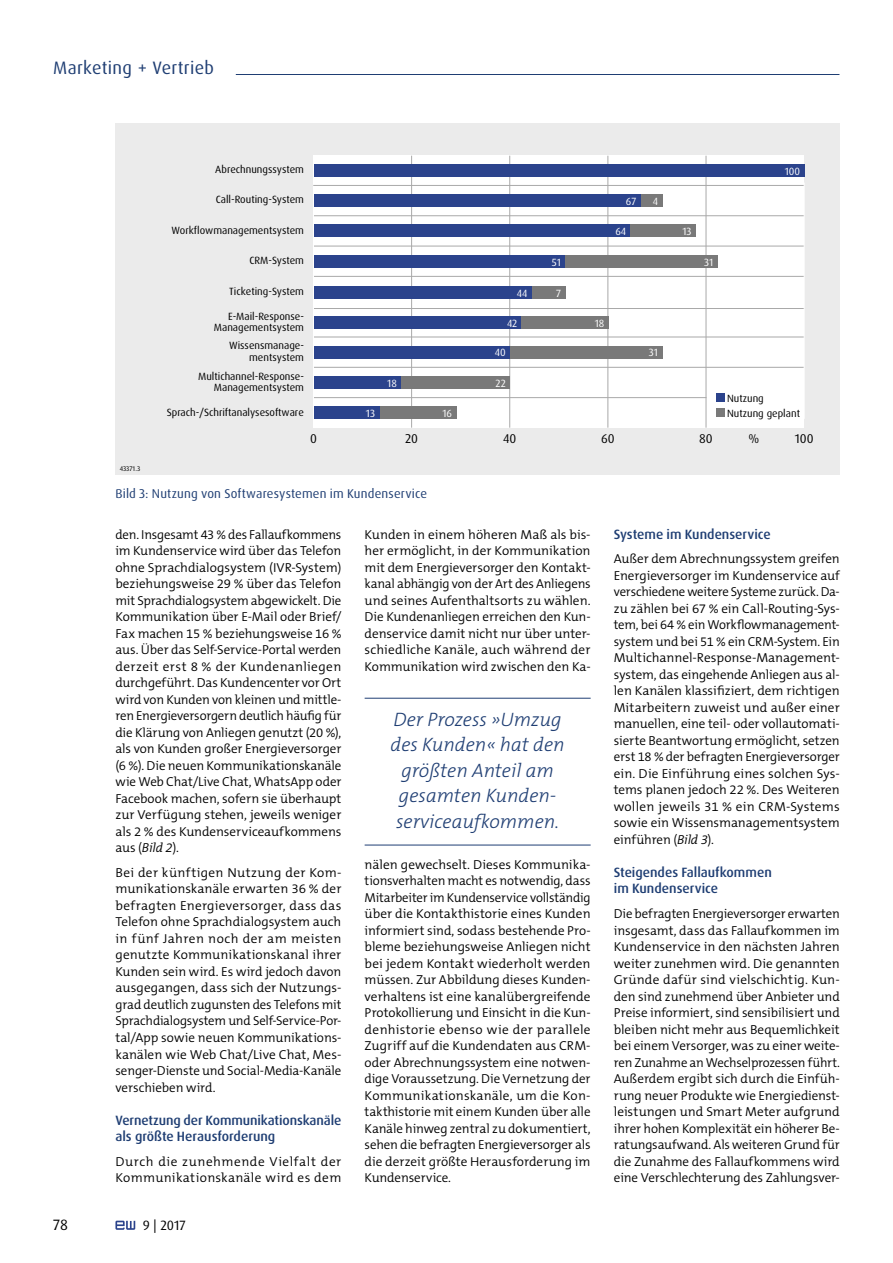
<style>
.page{position:relative;width:893px;height:1263px;background:#fff}
.page>*{position:absolute;margin:0;border:0;box-sizing:border-box;transform-origin:0 0}
.t1{font:italic 300 19.5px/25.5px "The Mix B3";color:#1f3e73;text-align:center}
.t2{font:18px "Dax OT";letter-spacing:.02em;color:#1f3e73}
.t3{font:15px "Dax OT";color:#000}
.t4{font:500 13.5px/16.5px "Dax OT";color:#1f3e73}
.t5{font:13.5px "Dax OT";color:#000}
.t6{font:300 13.05px/16.5px "The Mix B4";color:#000;text-align:justify}
.t7{font:300 13.05px/16.5px "The Mix B4";letter-spacing:.035em;color:#000}
.t8{font:12.75px "Dax OT";letter-spacing:.015em;color:#1f3e73}
.t9{font:12.75px "Dax OT";color:#000}
.t10{font:10.5px/11.2px "Dax OT";color:#000;text-align:right}
.t11{font:10.5px "Dax OT";color:#fff}
.t12{font:6.75px "Dax OT";color:#000}
.s1{font-style:italic}
</style>
<div class="page">
<svg style="left:115px;top:1221px;width:20px;height:9px"></svg>
<hr style="left:236px;top:74px;width:603px;height:1px;background:#1f3e73">
<div style="left:115px;top:123px;width:725px;height:352px;background:#ebebeb"></div>
<div style="left:313px;top:155px;width:491px;height:273px;background:#fff"></div>
<hr style="left:313px;top:397px;width:393px;height:1px;background:#a9a9a9">
<hr style="left:313px;top:367px;width:491px;height:1px;background:#a9a9a9">
<hr style="left:313px;top:337px;width:491px;height:1px;background:#a9a9a9">
<hr style="left:313px;top:308px;width:491px;height:1px;background:#a9a9a9">
<hr style="left:313px;top:276px;width:491px;height:1px;background:#a9a9a9">
<hr style="left:313px;top:215px;width:491px;height:1px;background:#a9a9a9">
<hr style="left:313px;top:185px;width:491px;height:1px;background:#a9a9a9">
<hr style="left:313px;top:246px;width:491px;height:1px;background:#a9a9a9">
<hr style="left:608px;top:156px;width:1px;height:272px;background:#a9a9a9">
<hr style="left:804px;top:183px;width:1px;height:236px;background:#fff">
<hr style="left:313px;top:191px;width:1px;height:237px;background:#fff">
<hr style="left:411px;top:156px;width:1px;height:272px;background:#a9a9a9">
<hr style="left:509px;top:156px;width:1px;height:272px;background:#a9a9a9">
<hr style="left:706px;top:156px;width:1px;height:272px;background:#a9a9a9">
<div style="left:314px;top:164px;width:491px;height:13px;background:#2b438c"></div>
<div style="left:314px;top:194px;width:327px;height:13px;background:#2b438c"></div>
<div style="left:641px;top:194px;width:22px;height:13px;background:#797979"></div>
<div style="left:314px;top:225px;width:317px;height:12px;background:#2b438c"></div>
<div style="left:631px;top:225px;width:65px;height:12px;background:#797979"></div>
<div style="left:314px;top:255px;width:251px;height:13px;background:#2b438c"></div>
<div style="left:565px;top:255px;width:153px;height:13px;background:#797979"></div>
<div style="left:314px;top:286px;width:218px;height:13px;background:#2b438c"></div>
<div style="left:532px;top:286px;width:33px;height:13px;background:#797979"></div>
<div style="left:314px;top:316px;width:208px;height:13px;background:#2b438c"></div>
<div style="left:522px;top:316px;width:87px;height:13px;background:#797979"></div>
<div style="left:314px;top:346px;width:196px;height:12px;background:#2b438c"></div>
<div style="left:510px;top:346px;width:153px;height:12px;background:#797979"></div>
<div style="left:314px;top:376px;width:87px;height:13px;background:#2b438c"></div>
<div style="left:401px;top:376px;width:109px;height:13px;background:#797979"></div>
<div style="left:314px;top:406px;width:66px;height:13px;background:#2b438c"></div>
<div style="left:380px;top:406px;width:77px;height:13px;background:#797979"></div>
<div style="left:717px;top:393px;width:8px;height:9px;background:#2b438c"></div>
<div style="left:717px;top:408px;width:8px;height:9px;background:#797979"></div>
<hr style="left:365px;top:698px;width:226px;height:1px;background:#1f3e73">
<hr style="left:365px;top:845px;width:226px;height:1px;background:#1f3e73">
<h2 class="t2" style="left:53px;top:57px;width:162px">Marketing + Vertrieb</h2>
<p class="t10" style="left:215px;top:164px;width:90px">Abrechnungssystem</p>
<p class="t10" style="left:216px;top:194px;width:90px">Call-Routing-System</p>
<p class="t10" style="left:172px;top:225px;width:134px">Workflowmanagementsystem</p>
<p class="t10" style="left:249px;top:255px;width:56px">CRM-System</p>
<p class="t10" style="left:229px;top:286px;width:76px">Ticketing-System</p>
<p class="t10" style="left:214px;top:311px;width:92px">E-Mail-Response-<br>Managementsystem</p>
<p class="t10" style="left:229px;top:340px;width:76px">Wissensmanage&shy;mentsystem</p>
<p class="t10" style="left:198px;top:370px;width:107px">Multichannel-Response-<br>Managementsystem</p>
<p class="t10" style="left:167px;top:406px;width:139px">Sprach-/Schriftanalysesoftware</p>
<p class="t11" style="left:387px;top:376px;width:11px">18</p>
<p class="t11" style="left:366px;top:407px;width:11px">13</p>
<p class="t11" style="left:442px;top:407px;width:11px">16</p>
<p class="t11" style="left:785px;top:164px;width:17px">100</p>
<p class="t11" style="left:626px;top:195px;width:12px">67</p>
<p class="t11" style="left:653px;top:195px;width:7px">4</p>
<p class="t11" style="left:615px;top:225px;width:12px">64</p>
<p class="t11" style="left:682px;top:225px;width:11px">13</p>
<p class="t11" style="left:552px;top:255px;width:11px">51</p>
<p class="t11" style="left:704px;top:255px;width:11px">31</p>
<p class="t11" style="left:517px;top:286px;width:12px">44</p>
<p class="t11" style="left:556px;top:286px;width:6px">7</p>
<p class="t11" style="left:507px;top:317px;width:12px">42</p>
<p class="t11" style="left:595px;top:317px;width:11px">18</p>
<p class="t11" style="left:495px;top:346px;width:12px">40</p>
<p class="t11" style="left:649px;top:346px;width:11px">31</p>
<p class="t11" style="left:496px;top:376px;width:12px">22</p>
<p class="t10" style="left:727px;top:390px;width:74px;line-height:15.5px;text-align:left">Nutzung<br>Nutzung geplant</p>
<p class="t12" style="left:120px;top:464px;width:22px">43371.3</p>
<p class="t9" style="left:310px;top:431px;width:8px">0</p>
<p class="t9" style="left:405px;top:431px;width:14px">20</p>
<p class="t9" style="left:503px;top:431px;width:15px">40</p>
<p class="t9" style="left:601px;top:431px;width:15px">60</p>
<p class="t9" style="left:699px;top:431px;width:15px">80</p>
<p class="t9" style="left:748px;top:431px;width:12px">%</p>
<p class="t9" style="left:795px;top:431px;width:20px">100</p>
<p class="t8" style="left:115px;top:485px;width:313px">Bild 3: Nutzung von Softwaresystemen im Kundenservice</p>
<p class="t6" style="left:115px;top:526px;width:228px">den. Insgesamt 43 % des Fallaufkommens im Kundenservice wird über das Telefon ohne Sprachdialogsystem (IVR-System) beziehungsweise 29 % über das Telefon mit Sprachdialogsystem abgewickelt. Die Kommunikation über E-Mail oder Brief/ Fax machen 15 % beziehungsweise 16 % aus. Über das Self-Service-Portal werden derzeit erst 8 % der Kundenanliegen durchgeführt. Das Kundencenter vor Ort wird von Kunden von kleinen und mittle&shy;ren Energieversorgern deutlich häufig für die Klärung von Anliegen genutzt (20 %), als von Kunden großer Energieversorger (6 %). Die neuen Kommunikationskanäle wie Web Chat/Live Chat, WhatsApp oder Facebook machen, sofern sie überhaupt zur Verfügung stehen, jeweils weniger als 2 % des Kundenserviceaufkommens aus (<span class="s1">Bild 2</span>).</p>
<p class="t6" style="left:115px;top:865px;width:228px">Bei der künftigen Nutzung der Kom&shy;munikationskanäle erwarten 36 % der befragten Energieversorger, dass das Telefon ohne Sprachdialogsystem auch in fünf Jahren noch der am meisten genutzte Kommunikationskanal ihrer Kunden sein wird. Es wird jedoch davon ausgegangen, dass sich der Nutzungs&shy;grad deutlich zugunsten des Telefons mit Sprachdialogsystem und Self-Service-Por&shy;tal/App sowie neuen Kommunikations&shy;kanälen wie Web Chat/Live Chat, Mes&shy;senger-Dienste und Social-Media-Kanäle verschieben wird.</p>
<p class="t4" style="left:115px;top:1112px;width:227px">Vernetzung der Kommunikationskanäle als größte Herausforderung</p>
<p class="t7" style="left:115px;top:1153px;width:227px">Durch die zunehmende Vielfalt der<br>Kommunikationskanäle wird es dem</p>
<p class="t3" style="left:53px;top:1215px;width:16px">78</p>
<p class="t5" style="left:143px;top:1216px;width:44px">9 | 2017</p>
<p class="t6" style="left:365px;top:526px;width:227px">Kunden in einem höheren Maß als bis&shy;her ermöglicht, in der Kommunikation mit dem Energieversorger den Kontakt&shy;kanal abhängig von der Art des Anliegens und seines Aufenthaltsorts zu wählen.<br>Die Kundenanliegen erreichen den Kun&shy;denservice damit nicht nur über unter&shy;schiedliche Kanäle, auch während der Kommunikation wird zwischen den Ka-</p>
<h1 class="t1" style="left:391px;top:707px;width:176px">Der Prozess »Umzug des Kunden« hat den größten Anteil am gesamten Kunden&shy;serviceaufkommen.</h1>
<p class="t6" style="left:365px;top:856px;width:228px">nälen gewechselt. Dieses Kommunika&shy;tionsverhalten macht es notwendig, dass Mitarbeiter im Kundenservice vollständig über die Kontakthistorie eines Kunden informiert sind, sodass bestehende Pro&shy;bleme beziehungsweise Anliegen nicht bei jedem Kontakt wiederholt werden müssen. Zur Abbildung dieses Kunden&shy;verhaltens ist eine kanalübergreifende Protokollierung und Einsicht in die Kun&shy;denhistorie ebenso wie der parallele Zugriff auf die Kundendaten aus CRM&shy;oder Abrechnungssystem eine notwen&shy;dige Voraussetzung. Die Vernetzung der Kommunikationskanäle, um die Kon&shy;takthistorie mit einem Kunden über alle Kanäle hinweg zentral zu dokumentiert, sehen die befragten Energieversorger als die derzeit größte Herausforderung im Kundenservice.</p>
<p class="t4" style="left:614px;top:526px;width:158px">Systeme im Kundenservice</p>
<p class="t6" style="left:614px;top:551px;width:228px">Außer dem Abrechnungssystem greifen Energieversorger im Kundenservice auf verschiedene weitere Systeme zurück. Da&shy;zu zählen bei 67 % ein Call-Routing-Sys&shy;tem, bei 64 % ein Workflowmanagement&shy;system und bei 51 % ein CRM-System. Ein Multichannel-Response-Management&shy;system, das eingehende Anliegen aus al&shy;len Kanälen klassifiziert, dem richtigen Mitarbeitern zuweist und außer einer manuellen, eine teil- oder vollautomati&shy;sierte Beantwortung ermöglicht, setzen erst 18 % der befragten Energieversorger ein. Die Einführung eines solchen Sys&shy;tems planen jedoch 22 %. Des Weiteren wollen jeweils 31 % ein CRM-Systems sowie ein Wissensmanagementsystem einführen (<span class="s1">Bild 3</span>).</p>
<p class="t4" style="left:614px;top:864px;width:160px">Steigendes Fallaufkommen im Kundenservice</p>
<p class="t6" style="left:614px;top:906px;width:228px">Die befragten Energieversorger erwarten insgesamt, dass das Fallaufkommen im Kundenservice in den nächsten Jahren weiter zunehmen wird. Die genannten Gründe dafür sind vielschichtig. Kun&shy;den sind zunehmend über Anbieter und Preise informiert, sind sensibilisiert und bleiben nicht mehr aus Bequemlichkeit bei einem Versorger, was zu einer weite&shy;ren Zunahme an Wechselprozessen führt.<br>Außerdem ergibt sich durch die Einfüh&shy;rung neuer Produkte wie Energiedienst&shy;leistungen und Smart Meter aufgrund ihrer hohen Komplexität ein höherer Be&shy;ratungsaufwand. Als weiteren Grund für die Zunahme des Fallaufkommens wird eine Verschlechterung des Zahlungsver-</p>
</div>
